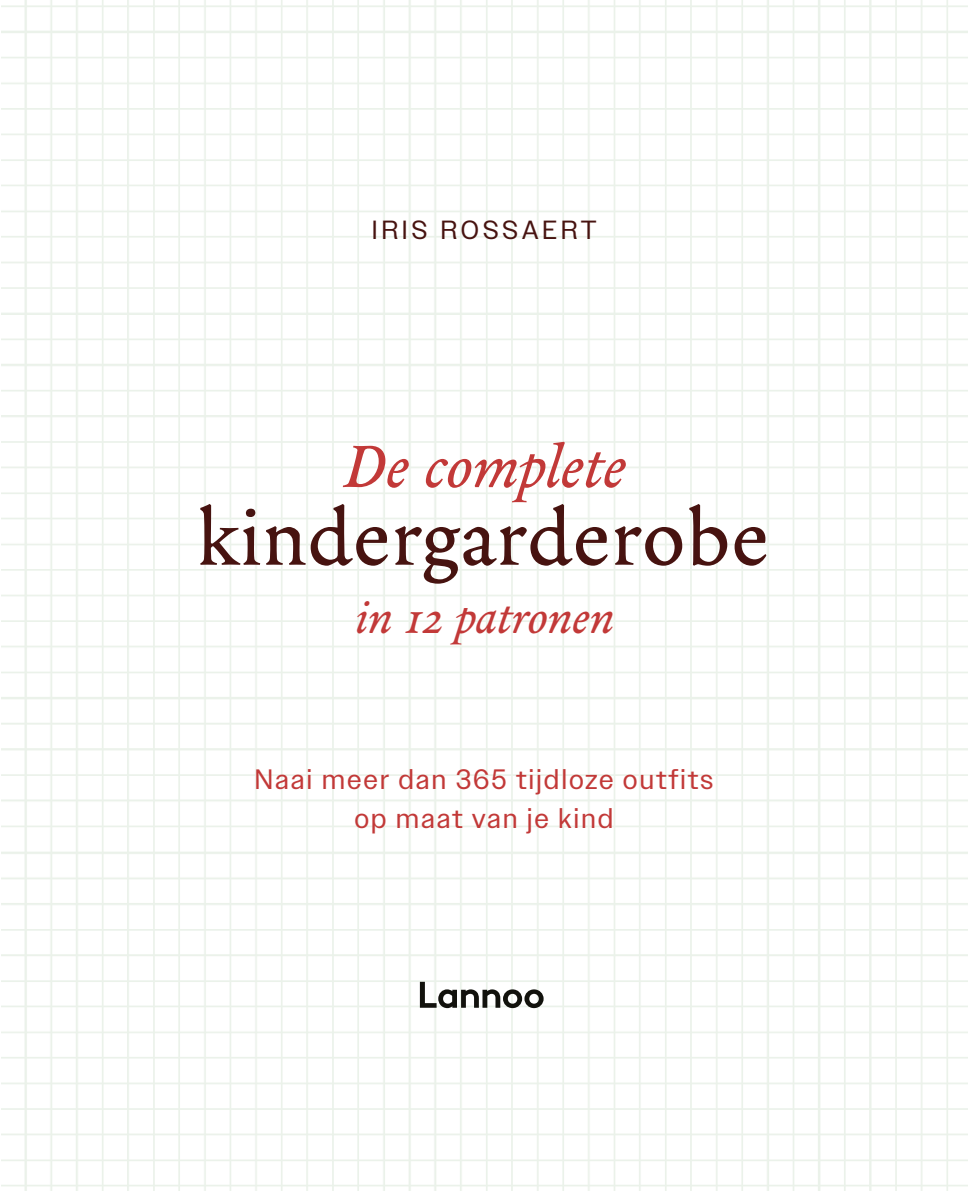
<style>
.page{position:relative;width:968px;height:1191px;background:#fff}
.page>*{position:absolute;margin:0;border:0;box-sizing:border-box;transform-origin:0 0}
.t1{font:88.02px "Legitima";color:#471310}
.t2{font:italic 65.62px "Legitima";color:#c23938}
.t3{font:italic 49.88px "Legitima";color:#c23938}
.t4{font:28px/38.5px "Owners Text";letter-spacing:.04em;color:#c23938;text-align:center}
.t5{font:26.25px "Owners Text";letter-spacing:.12em;color:#471310}
</style>
<div class="page">
<img style="left:1px;top:0;width:966px;height:1191px">
<svg style="left:420px;top:981px;width:123px;height:27px"></svg>
<p class="t5" style="left:371px;top:214px;width:227px">IRIS ROSSAERT</p>
<h2 class="t2" style="left:342px;top:425px;width:282px">De complete</h2>
<h1 class="t1" style="left:197px;top:482px;width:573px">kindergarderobe</h1>
<h3 class="t3" style="left:353px;top:586px;width:260px">in 12 patronen</h3>
<p class="t4" style="left:254px;top:760px;width:461px">Naai meer dan 365 tijdloze outfits op maat van je kind</p>
</div>
